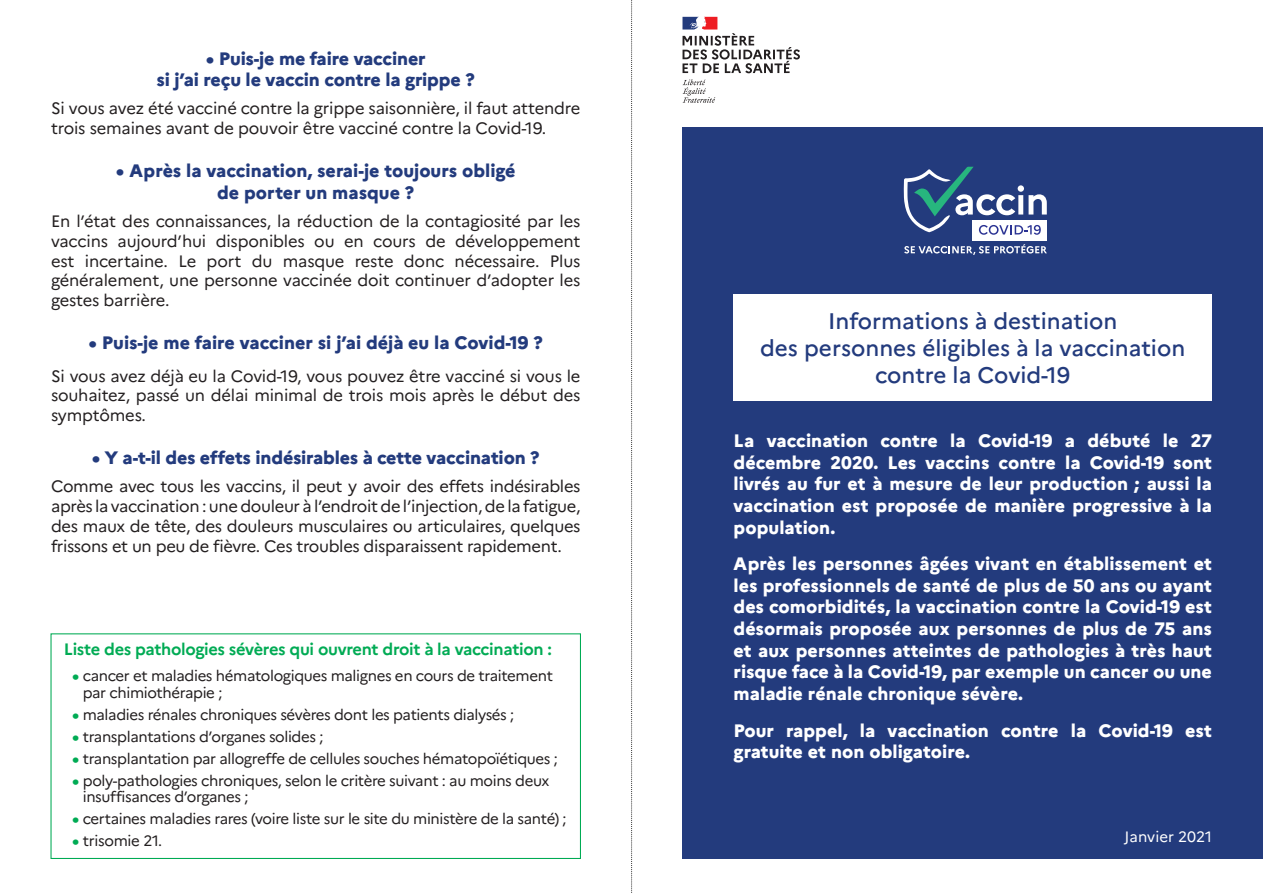
<style>
.page{position:relative;width:1263px;height:893px;background:#fff}
.page>*{position:absolute;margin:0;border:0;box-sizing:border-box;transform-origin:0 0}
.t1{font:500 22.5px/27px "Marianne";color:#233b7d;text-align:center}
.t2{font:800 18px/21.6px "Marianne";color:#fff;text-align:justify}
.t3{font:800 18px/21.6px "Marianne";letter-spacing:-.01em;color:#233b7d;text-align:center}
.t4{font:16.5px/19.8px "Marianne";letter-spacing:-.01em;color:#231f20;text-align:justify}
.t5{font:700 16.5px "Marianne";letter-spacing:-.02em;color:#00ab54}
.t6{font:15px/16.5px "Marianne";letter-spacing:-.025em;color:#231f20}
.t7{font:15px "Marianne";color:#fff}
.s1{font-weight:800;color:#00ab54}
</style>
<div class="page">
<svg style="left:631px;top:0;width:2px;height:893px"></svg>
<svg style="left:682px;top:79px;width:33px;height:24px"></svg>
<svg style="left:682px;top:17px;width:118px;height:56px"></svg>
<div style="left:682px;top:128px;width:581px;height:731px;background:#233b7d"></div>
<div style="left:733px;top:294px;width:479px;height:107px;background:#fff"></div>
<svg style="left:904px;top:244px;width:143px;height:11px"></svg>
<div style="left:973px;top:220px;width:74px;height:20px;background:#fff"></div>
<svg style="left:903px;top:167px;width:144px;height:68px"></svg>
<div style="left:50px;top:633px;width:531px;height:226px;border:1px solid #00ab54"></div>
<p class="t3" style="left:157px;top:47px;width:320px">• Puis-je me faire vacciner<br>si j’ai reçu le vaccin contre la grippe ?</p>
<p class="t4" style="left:51px;top:99px;width:531px">Si vous avez été vacciné contre la grippe saisonnière, il faut attendre trois semaines avant de pouvoir être vacciné contre la Covid-19.</p>
<p class="t3" style="left:116px;top:160px;width:401px">• Après la vaccination, serai-je toujours obligé de porter un masque ?</p>
<p class="t4" style="left:51px;top:211px;width:531px">En l’état des connaissances, la réduction de la contagiosité par les vaccins aujourd’hui disponibles ou en cours de développement est incertaine. Le port du masque reste donc nécessaire. Plus généralement, une personne vaccinée doit continuer d’adopter les gestes barrière.</p>
<p class="t3" style="left:88px;top:332px;width:456px">• Puis-je me faire vacciner si j’ai déjà eu la Covid-19 ?</p>
<p class="t4" style="left:51px;top:366px;width:531px">Si vous avez déjà eu la Covid-19, vous pouvez être vacciné si vous le souhaitez, passé un délai minimal de trois mois après le début des symptômes.</p>
<p class="t3" style="left:92px;top:447px;width:449px">• Y a-t-il des effets indésirables à cette vaccination ?</p>
<p class="t4" style="left:51px;top:477px;width:531px">Comme avec tous les vaccins, il peut y avoir des effets indésirables après la vaccination : une douleur à l’endroit de l’injection, de la fatigue, des maux de tête, des douleurs musculaires ou articulaires, quelques frissons et un peu de fièvre. Ces troubles disparaissent rapidement.</p>
<p class="t5" style="left:64px;top:639px;width:490px">Liste des pathologies sévères qui ouvrent droit à la vaccination :</p>
<p class="t6" style="left:83px;top:667px;width:472px;text-indent:-11px"><span class="s1">•</span> cancer et maladies hématologiques malignes en cours de traitement par chimiothérapie ;</p>
<p class="t6" style="left:72px;top:706px;width:443px"><span class="s1">•</span> maladies rénales chroniques sévères dont les patients dialysés ;</p>
<p class="t6" style="left:72px;top:728px;width:253px"><span class="s1">•</span> transplantations d’organes solides ;</p>
<p class="t6" style="left:72px;top:750px;width:487px"><span class="s1">•</span> transplantation par allogreffe de cellules souches hématopoïétiques ;</p>
<p class="t6" style="left:83px;top:772px;width:468px;text-indent:-10px"><span class="s1">•</span> poly-pathologies chroniques, selon le critère suivant : au moins deux insuffisances d’organes ;</p>
<p class="t6" style="left:72px;top:810px;width:496px"><span class="s1">•</span> certaines maladies rares (voire liste sur le site du ministère de la santé) ;</p>
<p class="t6" style="left:72px;top:833px;width:91px"><span class="s1">•</span> trisomie 21.</p>
<p class="t1" style="left:760px;top:307px;width:427px">Informations à destination<br>des personnes éligibles à la vaccination contre la Covid-19</p>
<p class="t2" style="left:733px;top:430px;width:480px">La vaccination contre la Covid-19 a débuté le 27 décembre 2020. Les vaccins contre la Covid-19 sont livrés au fur et à mesure de leur production ; aussi la vaccination est proposée de manière progressive à la population.</p>
<p class="t2" style="left:733px;top:553px;width:480px">Après les personnes âgées vivant en établissement et les professionnels de santé de plus de 50 ans ou ayant des comorbidités, la vaccination contre la Covid-19 est désormais proposée aux personnes de plus de 75 ans et aux personnes atteintes de pathologies à très haut risque face à la Covid-19, par exemple un cancer ou une maladie rénale chronique sévère.</p>
<p class="t2" style="left:733px;top:719px;width:480px">Pour rappel, la vaccination contre la Covid-19 est gratuite et non obligatoire.</p>
<p class="t7" style="left:1124px;top:827px;width:89px">Janvier 2021</p>
</div>
